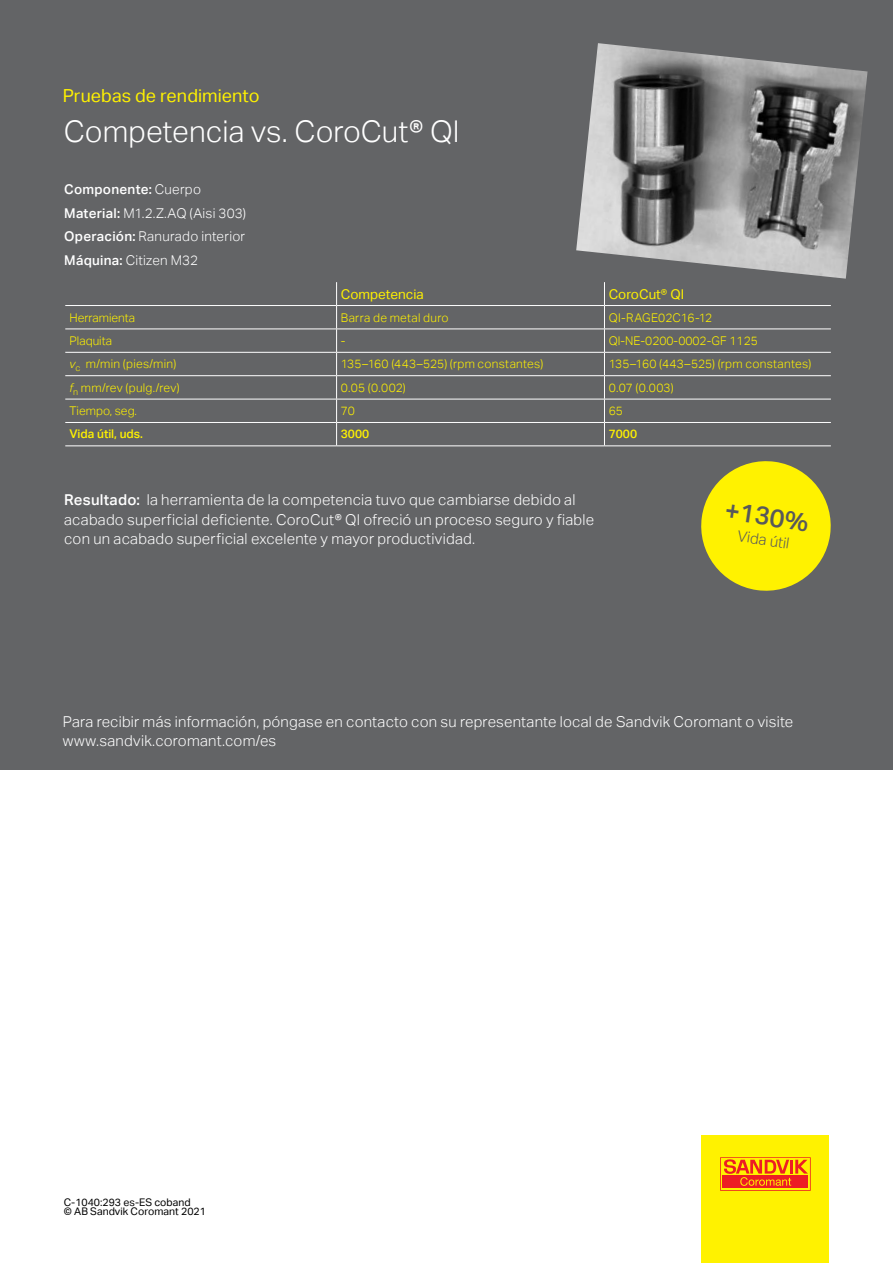
<style>
.page{position:relative;width:893px;height:1263px;background:#fff}
.page>*{position:absolute;margin:0;border:0;box-sizing:border-box;transform-origin:0 0}
.t1{font:300 30px "Aktiv Grotesk";color:#fff}
.t2{font:500 25.5px "Aktiv Grotesk";color:#58595b}
.t3{font:18px "Aktiv Grotesk";letter-spacing:.005em;color:#fff200}
.t4{font:300 15px/19.5px "Aktiv Grotesk";letter-spacing:.015em;color:#fff}
.t5{font:300 15px "Aktiv Grotesk";color:#58595b}
.t6{font:300 13.5px/23.5px "Aktiv Grotesk";letter-spacing:.02em;color:#fff}
.t7{font:13.5px "Aktiv Grotesk";color:#fff200}
.t8{font:300 12px "Aktiv Grotesk";letter-spacing:.01em;color:#fff200}
.t9{font:500 12px "Aktiv Grotesk";color:#fff200}
.t10{font:10.5px/9.8px "Aktiv Grotesk";color:#000}
.s1{font-weight:500}
.s2{font-weight:300}
.s3{font-style:italic}
</style>
<div class="page">
<div style="left:0;top:0;width:893px;height:770px;background:#636466"></div>
<div style="left:702px;top:1135px;width:127px;height:128px;background:#fff200"></div>
<svg style="left:720px;top:1157px;width:91px;height:34px"></svg>
<img style="left:576px;top:43px;width:292px;height:236px">
<svg style="left:701px;top:461px;width:130px;height:130px"></svg>
<svg style="left:336px;top:282px;width:1px;height:163px"></svg>
<svg style="left:604px;top:282px;width:1px;height:163px"></svg>
<hr style="left:65px;top:305px;width:272px;height:1px;background:#fff">
<hr style="left:337px;top:305px;width:267px;height:1px;background:#fff">
<hr style="left:604px;top:305px;width:227px;height:1px;background:#fff">
<hr style="left:65px;top:329px;width:272px;height:1px;background:#fff">
<hr style="left:337px;top:329px;width:267px;height:1px;background:#fff">
<hr style="left:604px;top:329px;width:227px;height:1px;background:#fff">
<hr style="left:65px;top:352px;width:272px;height:1px;background:#fff">
<hr style="left:337px;top:352px;width:267px;height:1px;background:#fff">
<hr style="left:604px;top:352px;width:227px;height:1px;background:#fff">
<hr style="left:65px;top:375px;width:272px;height:1px;background:#fff">
<hr style="left:337px;top:375px;width:267px;height:1px;background:#fff">
<hr style="left:604px;top:375px;width:227px;height:1px;background:#fff">
<hr style="left:65px;top:399px;width:272px;height:1px;background:#fff">
<hr style="left:337px;top:399px;width:267px;height:1px;background:#fff">
<hr style="left:604px;top:399px;width:227px;height:1px;background:#fff">
<hr style="left:65px;top:422px;width:272px;height:1px;background:#fff">
<hr style="left:337px;top:422px;width:267px;height:1px;background:#fff">
<hr style="left:604px;top:422px;width:227px;height:1px;background:#fff">
<hr style="left:65px;top:445px;width:272px;height:1px;background:#fff">
<hr style="left:337px;top:445px;width:267px;height:1px;background:#fff">
<hr style="left:604px;top:445px;width:227px;height:1px;background:#fff">
<p class="t3" style="left:63px;top:85px;width:198px">Pruebas de rendimiento</p>
<h1 class="t1" style="left:64px;top:114px;width:397px">Competencia vs. CoroCut® QI</h1>
<p class="t6" style="left:64px;top:178px;width:183px"><span class="s1">Componente:</span> Cuerpo<br><span class="s1">Material:</span> M1.2.Z.AQ (Aisi 303)<br><span class="s1">Operación:</span> Ranurado interior<br><span class="s1">Máquina:</span> Citizen M32</p>
<p class="t7" style="left:341px;top:286px;width:84px">Competencia</p>
<p class="t7" style="left:609px;top:286px;width:77px">CoroCut<span class="s2">®</span> QI</p>
<p class="t8" style="left:70px;top:310px;width:67px">Herramienta</p>
<p class="t8" style="left:341px;top:310px;width:109px">Barra de metal duro</p>
<p class="t8" style="left:609px;top:310px;width:105px">QI-RAGE02C16-12</p>
<p class="t8" style="left:70px;top:334px;width:44px">Plaquita</p>
<p class="t8" style="left:341px;top:334px;width:6px">-</p>
<p class="t8" style="left:609px;top:334px;width:151px">QI-NE-0200-0002-GF 1125</p>
<p class="t8" style="left:70px;top:357px;width:108px"><span class="s3">v</span><sub>c</sub> m/min (pies/min)</p>
<p class="t8" style="left:341px;top:357px;width:204px">135–160 (443–525) (rpm constantes)</p>
<p class="t8" style="left:609px;top:357px;width:204px">135–160 (443–525) (rpm constantes)</p>
<p class="t8" style="left:70px;top:380px;width:112px"><span class="s3">f</span><sub>n</sub> mm/rev (pulg./rev)</p>
<p class="t8" style="left:341px;top:380px;width:67px">0.05 (0.002)</p>
<p class="t8" style="left:609px;top:380px;width:67px">0.07 (0.003)</p>
<p class="t8" style="left:70px;top:404px;width:69px">Tiempo, seg.</p>
<p class="t8" style="left:341px;top:404px;width:16px">70</p>
<p class="t8" style="left:609px;top:404px;width:16px">65</p>
<p class="t9" style="left:70px;top:427px;width:75px">Vida útil, uds.</p>
<p class="t9" style="left:341px;top:427px;width:30px">3000</p>
<p class="t9" style="left:609px;top:427px;width:30px">7000</p>
<p class="t4" style="left:64px;top:490px;width:531px"><span class="s1">Resultado:</span> la herramienta de la competencia tuvo que cambiarse debido al acabado superficial deficiente. CoroCut® QI ofreció un proceso seguro y fiable con un acabado superficial excelente y mayor productividad.</p>
<h2 class="t2" style="left:728px;top:495px;width:86px;rotate:9deg">+130%</h2>
<p class="t5" style="left:739px;top:527px;width:54px;rotate:8deg">Vida útil</p>
<p class="t4" style="left:63px;top:712px;width:732px">Para recibir más información, póngase en contacto con su representante local de Sandvik Coromant o visite www.sandvik.coromant.com/es</p>
<p class="t10" style="left:64px;top:1197px;width:144px">C-1040:293 es-ES coband<br>© AB Sandvik Coromant 2021</p>
</div>
